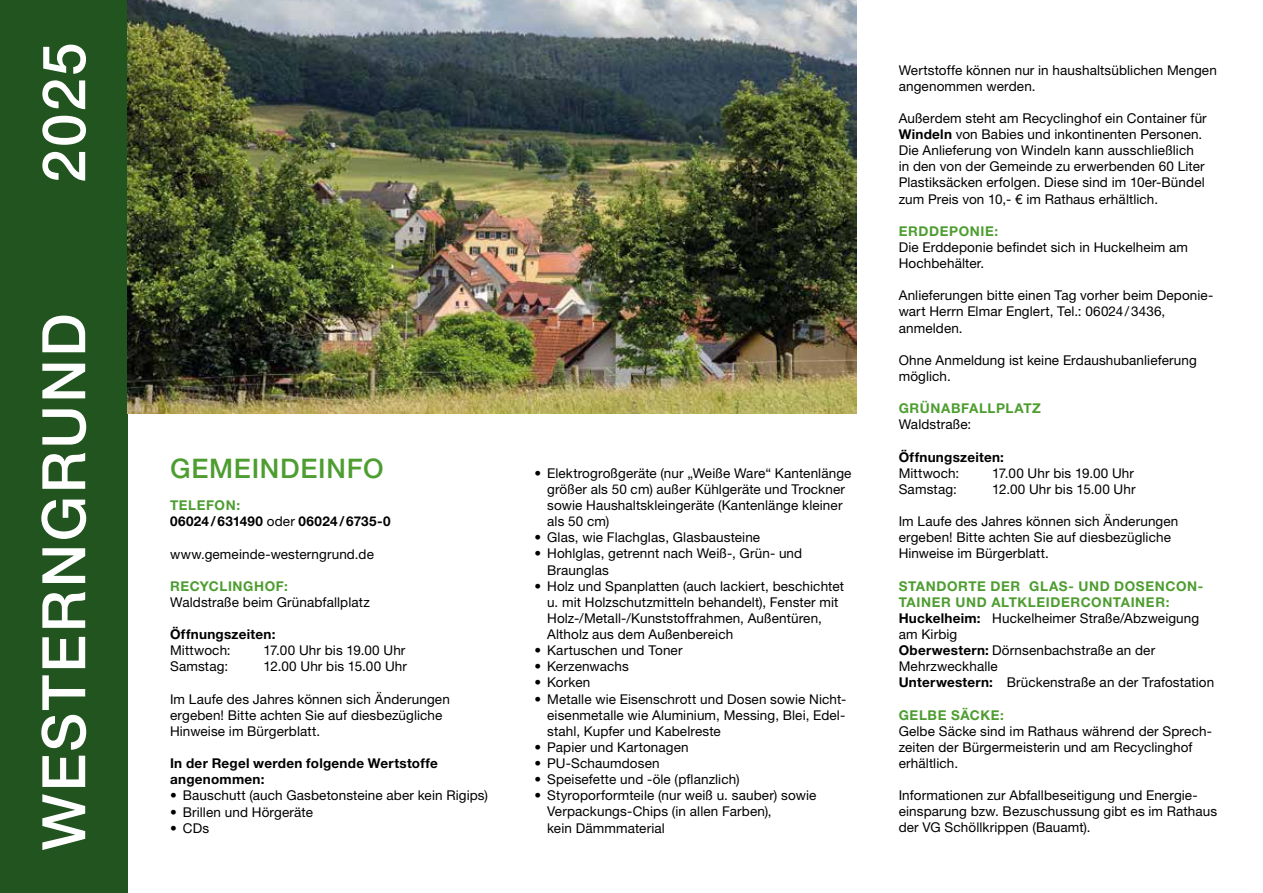
<style>
.page{position:relative;width:1263px;height:893px;background:#fff}
.page>*{position:absolute;margin:0;border:0;box-sizing:border-box;transform-origin:0 0}
.t1{font:500 60px "Helvetica Neue LT Pro";letter-spacing:.04em;color:#fff}
.t2{font:500 27px "Helvetica Neue LT Pro";letter-spacing:.03em;color:#4d9d30}
.t3{font:13.5px/16px "Helvetica Neue LT Pro";letter-spacing:.01em;color:#000}
.t4{font:700 13.5px/16px "Helvetica Neue LT Pro";letter-spacing:.02em;color:#000}
.t5{font:700 13.5px "Helvetica Neue LT Pro";letter-spacing:.045em;color:#4d9d30}
.s1{color:#4d9d30}
.s2{font-weight:400}
.s3{font-weight:500}
.s4{font-weight:700}
.s5{font-weight:700;color:#4d9d30}
</style>
<div class="page">
<div style="left:0;top:0;width:128px;height:893px;background:#21541e"></div>
<img style="left:128px;top:0;width:728px;height:413px">
<h1 class="t1" style="left:28px;top:183px;width:142px;rotate:-90deg">2025</h1>
<h1 class="t1" style="left:28px;top:850px;width:538px;rotate:-90deg">WESTERNGRUND</h1>
<h2 class="t2" style="left:170px;top:452px;width:215px">GEMEINDEINFO</h2>
<p class="t4" style="left:170px;top:497px;width:222px"><span class="s1">TELEFON:<br></span>06024/631490 <span class="s2">oder</span> 06024/6735-0</p>
<p class="t3" style="left:170px;top:545px;width:205px">www.gemeinde-westerngrund.de</p>
<p class="t5" style="left:170px;top:578px;width:119px">RECYCLINGHOF:</p>
<p class="t3" style="left:170px;top:594px;width:201px">Waldstraße beim Grünabfallplatz</p>
<p class="t4" style="left:170px;top:626px;width:107px">Öffnungszeiten:</p>
<p class="t3" style="left:170px;top:642px;width:62px">Mittwoch:</p>
<p class="t3" style="left:264px;top:642px;width:143px">17.00 Uhr bis 19.00 Uhr</p>
<p class="t3" style="left:170px;top:658px;width:60px">Samstag:</p>
<p class="t3" style="left:264px;top:658px;width:145px">12.00 Uhr bis 15.00 Uhr</p>
<p class="t3" style="left:170px;top:690px;width:281px">Im Laufe des Jahres können sich Änderungen ergeben! Bitte achten Sie auf diesbezügliche<br>Hinweise im Bürgerblatt.</p>
<p class="t4" style="left:170px;top:755px;width:269px">In der Regel werden folgende Wertstoffe angenommen:</p>
<p class="t3" style="left:170px;top:787px;width:319px"><span class="s3">•</span> Bauschutt (auch Gasbetonsteine aber kein Rigips)</p>
<p class="t3" style="left:170px;top:803px;width:144px"><span class="s3">•</span> Brillen und Hörgeräte</p>
<p class="t3" style="left:170px;top:819px;width:41px"><span class="s3">•</span> CDs</p>
<p class="t3" style="left:547px;top:465px;width:306px;text-indent:-13px"><span class="s3">•</span> Elektrogroßgeräte (nur „Weiße Ware“ Kantenlänge größer als 50 cm) außer Kühlgeräte und Trockner sowie Haushaltskleingeräte (Kantenlänge kleiner als 50 cm)</p>
<p class="t3" style="left:534px;top:529px;width:227px"><span class="s3">•</span> Glas, wie Flachglas, Glasbausteine</p>
<p class="t3" style="left:547px;top:545px;width:257px;text-indent:-13px"><span class="s3">•</span> Hohlglas, getrennt nach Weiß-, Grün- und<br>Braunglas</p>
<p class="t3" style="left:547px;top:578px;width:298px;text-indent:-13px"><span class="s3">•</span> Holz und Spanplatten (auch lackiert, beschichtet u. mit Holzschutzmitteln behandelt), Fenster mit Holz-/Metall-/Kunststoffrahmen, Außentüren, Altholz aus dem Außenbereich</p>
<p class="t3" style="left:534px;top:642px;width:150px"><span class="s3">•</span> Kartuschen und Toner</p>
<p class="t3" style="left:534px;top:658px;width:96px"><span class="s3">•</span> Kerzenwachs</p>
<p class="t3" style="left:534px;top:674px;width:57px"><span class="s3">•</span> Korken</p>
<p class="t3" style="left:547px;top:690px;width:301px;text-align:justify;text-indent:-13px"><span class="s3">•</span> Metalle wie Eisenschrott und Dosen sowie Nicht&shy;eisenmetalle wie Aluminium, Messing, Blei, Edel&shy;stahl, Kupfer und Kabelreste</p>
<p class="t3" style="left:534px;top:739px;width:156px"><span class="s3">•</span> Papier und Kartonagen</p>
<p class="t3" style="left:534px;top:755px;width:127px"><span class="s3">•</span> PU-Schaumdosen</p>
<p class="t3" style="left:534px;top:771px;width:207px"><span class="s3">•</span> Speisefette und -öle (pflanzlich)</p>
<p class="t3" style="left:547px;top:787px;width:271px;text-indent:-13px"><span class="s3">•</span> Styroporformteile (nur weiß u. sauber) sowie<br>Verpackungs-Chips (in allen Farben),<br>kein Dämmmaterial</p>
<p class="t3" style="left:899px;top:61px;width:320px">Wertstoffe können nur in haushaltsüblichen Mengen angenommen werden.</p>
<p class="t3" style="left:899px;top:110px;width:310px">Außerdem steht am Recyclinghof ein Container für <span class="s4">Windeln</span> von Babies und inkontinenten Personen.<br>Die Anlieferung von Windeln kann ausschließlich in den von der Gemeinde zu erwerbenden 60 Liter Plastiksäcken erfolgen. Diese sind im 10er-Bündel zum Preis von 10,- € im Rathaus erhältlich.</p>
<p class="t5" style="left:899px;top:223px;width:101px">ERDDEPONIE:</p>
<p class="t3" style="left:899px;top:239px;width:291px">Die Erddeponie befindet sich in Huckelheim am<br>Hochbehälter.</p>
<p class="t3" style="left:899px;top:287px;width:316px">Anlieferungen bitte einen Tag vorher beim Deponie&shy;wart Herrn Elmar Englert, Tel.: 06024/3436, anmelden.</p>
<p class="t3" style="left:899px;top:352px;width:300px">Ohne Anmeldung ist keine Erdaushubanlieferung möglich.</p>
<p class="t5" style="left:899px;top:400px;width:144px">GRÜNABFALLPLATZ</p>
<p class="t3" style="left:899px;top:416px;width:74px">Waldstraße:</p>
<p class="t4" style="left:899px;top:448px;width:107px">Öffnungszeiten:</p>
<p class="t3" style="left:899px;top:464px;width:62px">Mittwoch:</p>
<p class="t3" style="left:992px;top:464px;width:143px">17.00 Uhr bis 19.00 Uhr</p>
<p class="t3" style="left:899px;top:481px;width:60px">Samstag:</p>
<p class="t3" style="left:992px;top:481px;width:145px">12.00 Uhr bis 15.00 Uhr</p>
<p class="t3" style="left:899px;top:513px;width:281px">Im Laufe des Jahres können sich Änderungen ergeben! Bitte achten Sie auf diesbezügliche<br>Hinweise im Bürgerblatt.</p>
<p class="t3" style="left:899px;top:577px;width:317px"><span class="s5">STANDORTE DER GLAS- UND DOSENCON-TAINER UND ALTKLEIDERCONTAINER:<br></span><span class="s4">Huckelheim:</span> Huckelheimer Straße/Abzweigung am Kirbig<br><span class="s4">Oberwestern:</span> Dörnsenbachstraße an der Mehrzweckhalle<br><span class="s4">Unterwestern:</span> Brückenstraße an der Trafostation</p>
<p class="t5" style="left:899px;top:706px;width:107px">GELBE SÄCKE:</p>
<p class="t3" style="left:899px;top:722px;width:315px">Gelbe Säcke sind im Rathaus während der Sprech&shy;zeiten der Bürgermeisterin und am Recyclinghof erhältlich.</p>
<p class="t3" style="left:899px;top:787px;width:320px">Informationen zur Abfallbeseitigung und Energie&shy;einsparung bzw. Bezuschussung gibt es im Rathaus der VG Schöllkrippen (Bauamt).</p>
</div>
